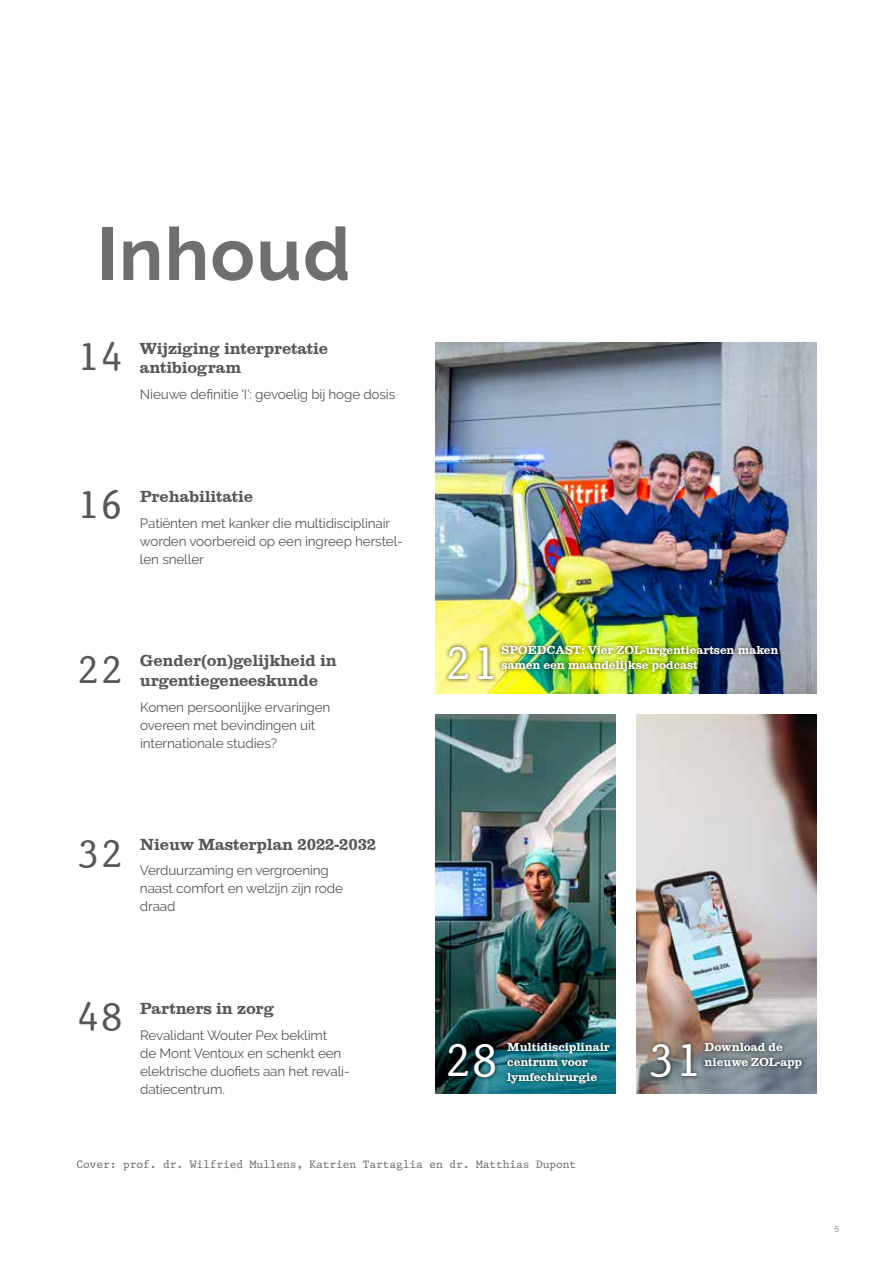
<style>
.page{position:relative;width:893px;height:1263px;background:#fff}
.page>*{position:absolute;margin:0;border:0;box-sizing:border-box;transform-origin:0 0}
.t1{font:700 73.35px "Raleway";letter-spacing:.02em;color:#706f6f}
.t2{font:46.2px "King";color:#fff}
.t3{font:39px "King";color:#575756}
.t4{font:16.5px/19.5px "Clarendon";letter-spacing:-.01em;color:#575756}
.t5{font:13.5px/18px "Raleway";letter-spacing:-.01em;color:#575756}
.t6{font:12px/15px "Clarendon";letter-spacing:-.01em;color:#fff}
.t7{font:11.25px "King";letter-spacing:-.01em;color:#706f6f}
.t8{font:8.25px "Raleway";color:#706f6f}
</style>
<div class="page">
<img style="left:436px;top:342px;width:380px;height:351px">
<img style="left:436px;top:715px;width:180px;height:379px">
<img style="left:637px;top:715px;width:180px;height:379px">
<div style="left:444px;top:642px;width:54px;height:41px;background:#000;opacity:.75"></div>
<div style="left:444px;top:1039px;width:55px;height:43px;background:#000;opacity:.75"></div>
<div style="left:646px;top:1039px;width:55px;height:43px;background:#000;opacity:.75"></div>
<div style="left:498px;top:641px;width:284px;height:35px;background:#000;opacity:.75"></div>
<div style="left:503px;top:1039px;width:111px;height:49px;background:#000;opacity:.75"></div>
<div style="left:701px;top:1039px;width:105px;height:33px;background:#000;opacity:.75"></div>
<h1 class="t1" style="left:97px;top:212px;width:255px">Inhoud</h1>
<h3 class="t3" style="left:77px;top:333px;width:48px">14</h3>
<p class="t4" style="left:140px;top:338px;width:190px">Wijziging interpretatie antibiogram</p>
<p class="t5" style="left:140px;top:385px;width:257px">Nieuwe definitie 'I': gevoelig bij hoge dosis</p>
<h3 class="t3" style="left:77px;top:481px;width:48px">16</h3>
<p class="t4" style="left:140px;top:486px;width:115px">Prehabilitatie</p>
<p class="t5" style="left:140px;top:514px;width:264px">Patiënten met kanker die multidisciplinair worden voorbereid op een ingreep herstel&shy;len sneller</p>
<h3 class="t3" style="left:77px;top:645px;width:48px">22</h3>
<p class="t4" style="left:140px;top:651px;width:199px">Gender(on)gelijkheid in</p>
<p class="t4" style="left:140px;top:670px;width:180px">urgentiegeneeskunde</p>
<p class="t5" style="left:140px;top:698px;width:192px">Komen persoonlijke ervaringen overeen met bevindingen uit internationale studies?</p>
<h2 class="t2" style="left:444px;top:635px;width:56px">21</h2>
<p class="t6" style="left:502px;top:642px;width:279px">SPOEDCAST: Vier ZOL-urgentieartsen maken samen een maandelijkse podcast</p>
<h3 class="t3" style="left:77px;top:829px;width:48px">32</h3>
<p class="t4" style="left:140px;top:835px;width:238px">Nieuw Masterplan 2022-2032</p>
<p class="t5" style="left:140px;top:862px;width:205px">Verduurzaming en vergroening naast comfort en welzijn zijn rode draad</p>
<h3 class="t3" style="left:77px;top:993px;width:48px">48</h3>
<p class="t4" style="left:140px;top:998px;width:135px">Partners in zorg</p>
<p class="t5" style="left:140px;top:1026px;width:211px">Revalidant Wouter Pex beklimt<br>de Mont Ventoux en schenkt een elektrische duofiets aan het revali&shy;datiecentrum.</p>
<p class="t6" style="left:507px;top:1039px;width:104px">Multidisciplinair centrum voor lymfechirurgie</p>
<p class="t6" style="left:705px;top:1039px;width:99px">Download de nieuwe ZOL-app</p>
<h2 class="t2" style="left:444px;top:1032px;width:56px">28</h2>
<h2 class="t2" style="left:647px;top:1032px;width:56px">31</h2>
<p class="t7" style="left:77px;top:1157px;width:501px">Cover: prof. dr. Wilfried Mullens, Katrien Tartaglia en dr. Matthias Dupont</p>
<p class="t8" style="left:834px;top:1224px;width:6px">5</p>
</div>
